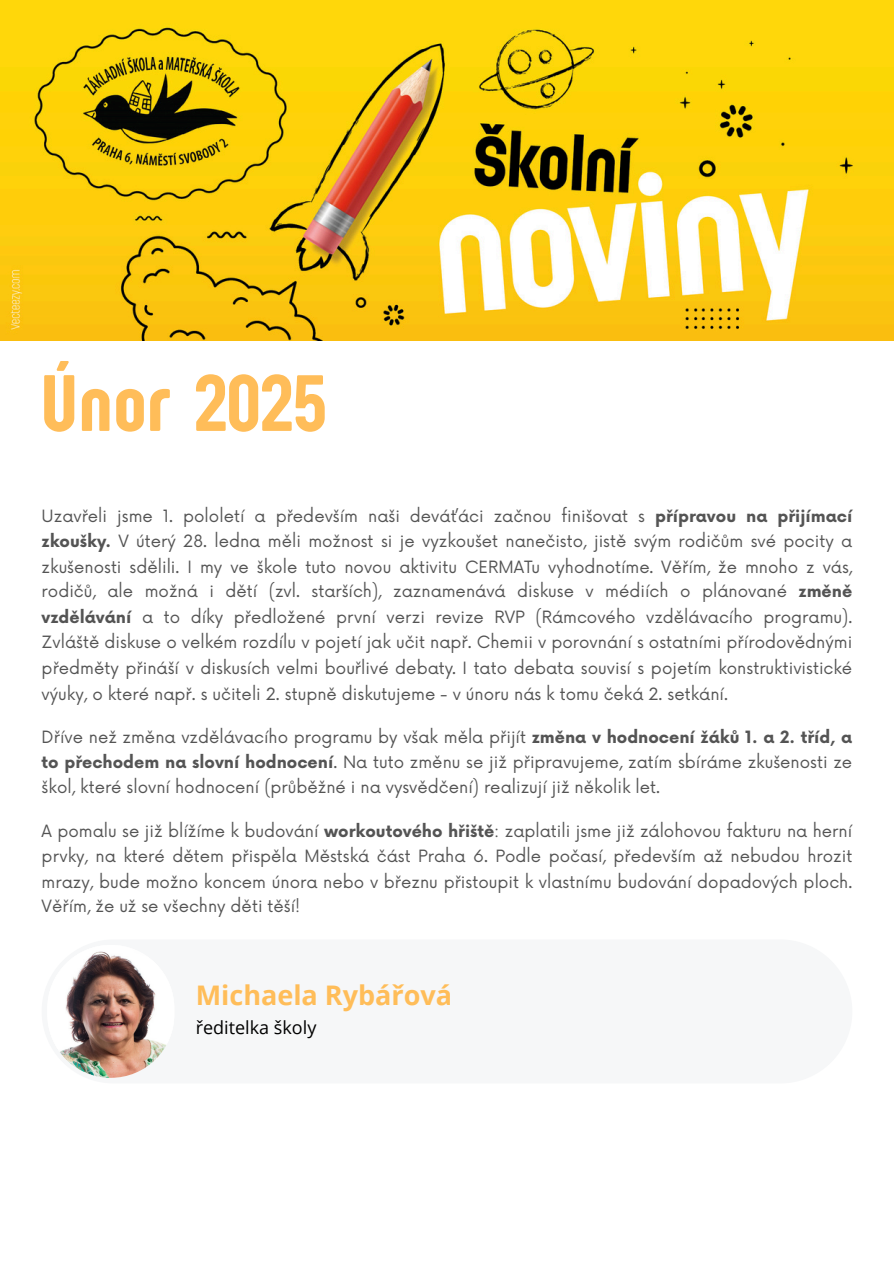
<style>
.page{position:relative;width:894px;height:1263px;background:#fff}
.page>*{position:absolute;margin:0;border:0;box-sizing:border-box;transform-origin:0 0}
.t1{font:82.5px "Sugo Pro Display";letter-spacing:.015em;color:#ffbd59}
.t2{font:700 27px "Open Sans";color:#ffbd59}
.t3{font:18px "Open Sans";color:#000}
.t4{font:16.5px/25.3px "Now";color:#545454;text-align:justify}
.s1{font-weight:700}
</style>
<div class="page">
<img style="left:0;top:0;width:893px;height:341px">
<img style="left:59px;top:951px;width:108px;height:127px">
<h1 class="t1" style="left:42px;top:356px;width:286px">Únor 2025</h1>
<p class="t4" style="left:42px;top:504px;width:812px">Uzavřeli jsme 1. pololetí a především naši deváťáci začnou fi nišovat s <span class="s1">přípravou na přijímací zkoušky.</span> V úterý 28. ledna měli možnost si je vyzkoušet nanečisto, jistě svým rodičům své pocity a zkušenosti sdělili. I my ve škole tuto novou aktivitu CERMATu vyhodnotíme. Věřím, že mnoho z vás, rodičů, ale možná i dětí (zvl. starších), zaznamenává diskuse v médiích o plánované <span class="s1">změně vzdělávání</span> a to díky předložené první verzi revize RVP (Rámcového vzdělávacího programu).<br>Zvláště diskuse o velkém rozdílu v pojetí jak učit např. Chemii v porovnání s ostatními přírodovědnými předměty přináší v diskusích velmi bouřlivé debaty. I tato debata souvisí s pojetím konstruktivistické výuky, o které např. s učiteli 2. stupně diskutujeme - v únoru nás k tomu čeká 2. setkání.</p>
<p class="t4" style="left:42px;top:725px;width:812px">Dříve než změna vzdělávacího programu by však měla přijít <span class="s1">změna v hodnocení žáků 1. a 2. tříd, a to přechodem na slovní hodnocení</span>. Na tuto změnu se již připravujeme, zatím sbíráme zkušenosti ze škol, které slovní hodnocení (průběžné i na vysvědčení) realizují již několik let.</p>
<p class="t4" style="left:42px;top:819px;width:811px">A pomalu se již blížíme k budování <span class="s1">workoutového hřiště</span>: zaplatili jsme již zálohovou fakturu na herní prvky, na které dětem přispěla Městská část Praha 6. Podle počasí, především až nebudou hrozit mrazy, bude možno koncem února nebo v březnu přistoupit k vlastnímu budování dopadových ploch.<br>Věřím, že už se všechny děti těší!</p>
<h1 class="t2" style="left:196px;top:976px;width:258px">Michaela Rybářová</h1>
<p class="t3" style="left:196px;top:1015px;width:122px">ředitelka školy</p>
</div>
